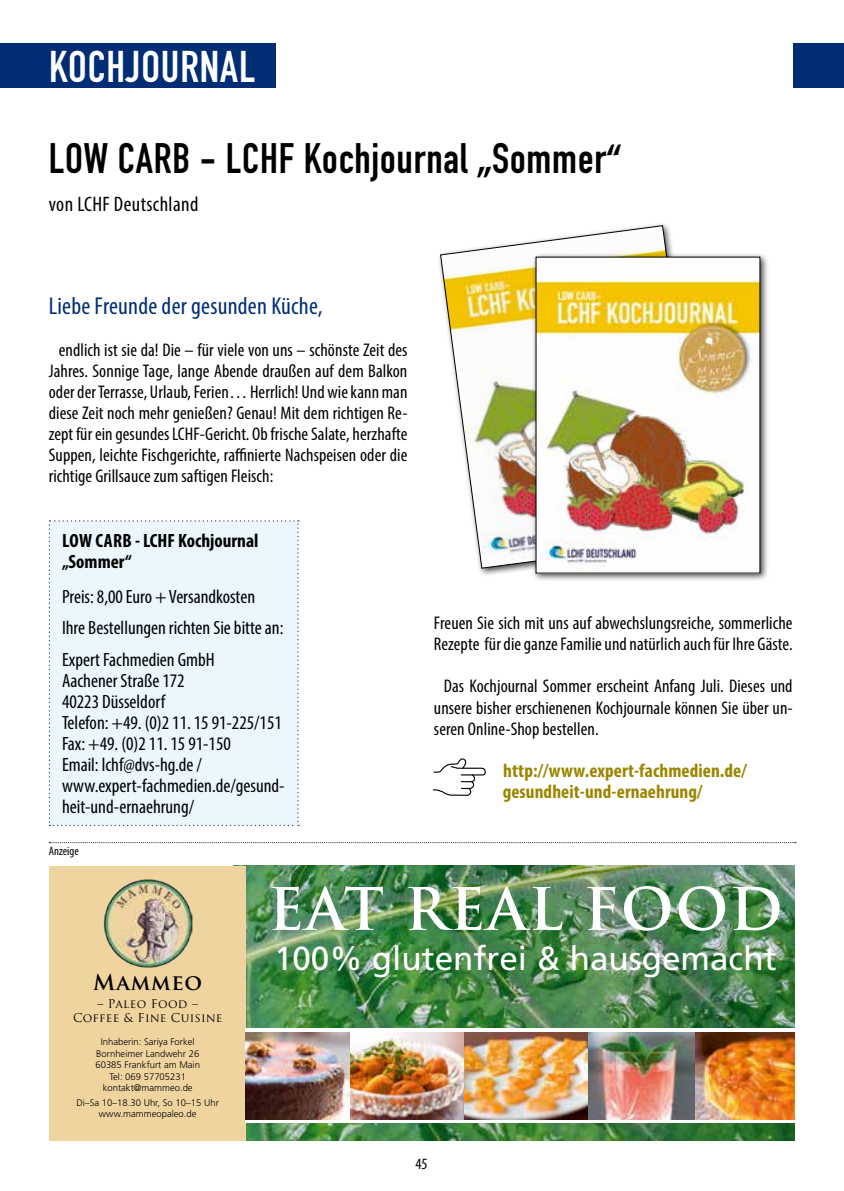
<style>
.page{position:relative;width:844px;height:1191px;background:#fff}
.page>*{position:absolute;margin:0;border:0;box-sizing:border-box;transform-origin:0 0}
.t1{font:700 56.88px "Trajan Pro";letter-spacing:.03em;color:#fff}
.t2{font:43.75px "DIN Engschrift";letter-spacing:.02em;color:#fff}
.t3{font:42px "DIN Engschrift";letter-spacing:.02em;color:#000}
.t4{font:33.25px "Frutiger";color:#fff}
.t5{font:condensed 24.5px "Myriad Pro";letter-spacing:.01em;color:#002d73}
.t6{font:700 21.35px "Trajan Pro";letter-spacing:.03em;color:#000}
.t7{font:condensed 21px "Myriad Pro";letter-spacing:.02em;color:#000}
.t8{font:condensed 19.25px/21px "Myriad Pro";color:#000}
.t9{font:700 condensed 19.25px/21px "Myriad Pro";letter-spacing:.005em;color:#9b8600}
.t10{font:700 condensed 19.25px/21px "Myriad Pro";color:#000}
.t11{font:condensed 18.38px/21px "Myriad Pro";letter-spacing:.005em;color:#000;text-align:justify}
.t12{font:condensed 15.75px "Myriad Pro";color:#000}
.t13{font:condensed 12.25px "Myriad Pro";color:#000}
.t14{font:11.9px/14.2px "Trajan Pro";letter-spacing:.03em;color:#000;text-align:center}
.t15{font:300 9.45px/11.4px "Frutiger";color:#000;text-align:center}
.s1{font-family:"Myriad Pro";font-weight:700;font-stretch:condensed}
</style>
<div class="page">
<div style="left:49px;top:520px;width:250px;height:306px;background:#ebf6fd"></div>
<div style="left:436px;top:221px;width:276px;height:356px;background:#000;opacity:.75"></div>
<img style="left:440px;top:225px;width:264px;height:343px">
<div style="left:531px;top:253px;width:237px;height:329px;background:#000;opacity:.75"></div>
<img style="left:537px;top:259px;width:220px;height:312px">
<div style="left:793px;top:44px;width:50px;height:44px;background:#002d73"></div>
<div style="left:0;top:44px;width:275px;height:44px;background:#002d73"></div>
<img style="left:245px;top:865px;width:549px;height:275px">
<div style="left:49px;top:865px;width:196px;height:275px;background:#efd4a0"></div>
<img style="left:103px;top:879px;width:89px;height:88px">
<div style="left:245px;top:1028px;width:549px;height:94px;background:linear-gradient(to right,#fff,#fff)"></div>
<img style="left:245px;top:1032px;width:549px;height:87px">
<svg style="left:49px;top:842px;width:746px;height:1px"></svg>
<svg style="left:433px;top:758px;width:52px;height:38px"></svg>
<h2 class="t2" style="left:49px;top:41px;width:207px">KOCHJOURNAL</h2>
<h3 class="t3" style="left:49px;top:134px;width:573px">LOW CARB - LCHF Kochjournal <span class="s1">„</span>Sommer<span class="s1">“</span></h3>
<p class="t7" style="left:49px;top:192px;width:151px">von LCHF Deutschland</p>
<h3 class="t5" style="left:49px;top:291px;width:275px">Liebe Freunde der gesunden Küche,</h3>
<p class="t11" style="left:49px;top:339px;width:360px;text-indent:10px">endlich ist sie da! Die – für viele von uns – schönste Zeit des Jahres. Sonnige Tage, lange Abende draußen auf dem Balkon oder der Terrasse, Urlaub, Ferien… Herrlich! Und wie kann man diese Zeit noch mehr genießen? Genau! Mit dem richtigen Re&shy;zept für ein gesundes LCHF-Gericht. Ob frische Salate, herzhafte Suppen, leichte Fischgerichte, raffinierte Nachspeisen oder die richtige Grillsauce zum saftigen Fleisch:</p>
<p class="t10" style="left:62px;top:529px;width:198px">LOW CARB - LCHF Kochjournal „Sommer“</p>
<p class="t8" style="left:62px;top:580px;width:223px;line-height:31.5px">Preis: 8,00 Euro + Versandkosten<br>Ihre Bestellungen richten Sie bitte an:<br>Expert Fachmedien GmbH</p>
<p class="t8" style="left:62px;top:669px;width:224px">Aachener Straße 172<br>40223 Düsseldorf<br>Telefon: +49. (0)2 11. 15 91-225/151<br>Fax: +49. (0)2 11. 15 91-150<br>Email: lchf@dvs-hg.de / www.expert-fachmedien.de/gesund&shy;heit-und-ernaehrung/</p>
<p class="t13" style="left:49px;top:843px;width:31px">Anzeige</p>
<p class="t11" style="left:434px;top:612px;width:360px">Freuen Sie sich mit uns auf abwechslungsreiche, sommerliche<br>Rezepte für die ganze Familie und natürlich auch für Ihre Gäste.</p>
<p class="t11" style="left:434px;top:675px;width:360px;text-indent:10px">Das Kochjournal Sommer erscheint Anfang Juli. Dieses und unsere bisher erschienenen Kochjournale können Sie über un&shy;seren Online-Shop bestellen.</p>
<p class="t9" style="left:502px;top:759px;width:245px">http://www.expert-fachmedien.de/ gesundheit-und-ernaehrung/</p>
<p class="t6" style="left:93px;top:969px;width:111px">Mammeo</p>
<p class="t14" style="left:73px;top:996px;width:151px">– Paleo Food –<br>Coffee &amp; Fine Cuisine</p>
<p class="t15" style="left:95px;top:1036px;width:106px">Inhaberin: Sariya Forkel<br>Bornheimer Landwehr 26<br>60385 Frankfurt am Main<br>Tel: 069 57705231 kontakt@mammeo.de</p>
<p class="t15" style="left:77px;top:1096px;width:144px">Di–Sa 10–18.30 Uhr, So 10–15 Uhr www.mammeopaleo.de</p>
<h1 class="t1" style="left:268px;top:873px;width:516px">EAT REAL FOOD</h1>
<h3 class="t4" style="left:274px;top:938px;width:504px">100% glutenfrei &amp; hausgemacht</h3>
<p class="t12" style="left:415px;top:1154px;width:14px">45</p>
</div>
